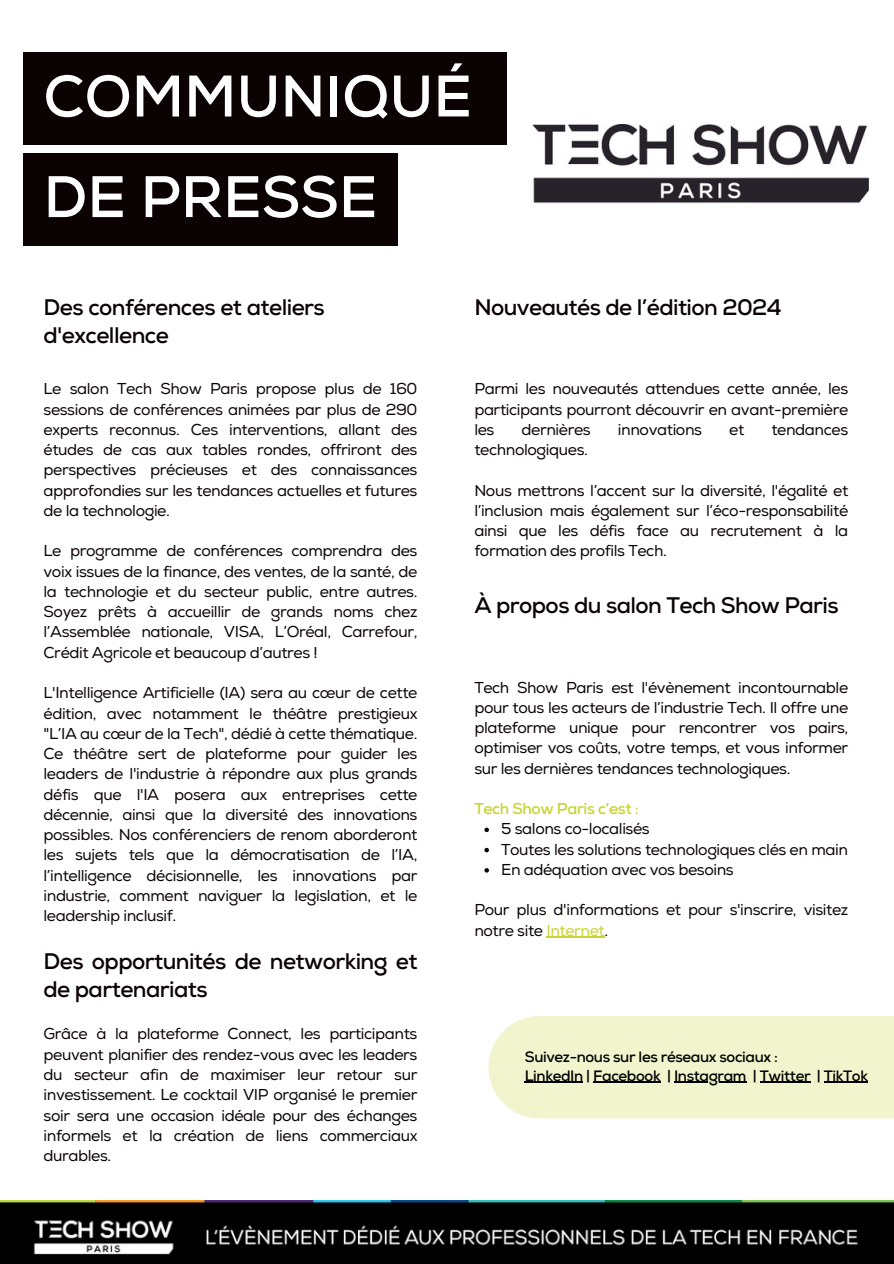
<style>
.page{position:relative;width:894px;height:1264px;background:#fff}
.page>*{position:absolute;margin:0;border:0;box-sizing:border-box;transform-origin:0 0}
.t1{font:700 58.35px "Nexa";color:#fff}
.t2{font:700 22.5px/28.2px "Nexa";letter-spacing:-.025em;color:#0b0204}
.t3{font:15.75px/20.2px "Nexa";letter-spacing:-.025em;color:#0b0204;text-align:justify}
.t4{font:700 15.75px "Nexa";letter-spacing:-.025em;color:#c8d433}
.t5{font:700 15px/18.8px "Nexa";letter-spacing:-.025em;color:#000}
.s1{color:#c8d433}
</style>
<div class="page">
<img style="left:0;top:1200px;width:893px;height:63px">
<img style="left:532px;top:124px;width:336px;height:79px">
<div style="left:23px;top:52px;width:483px;height:93px;background:#0b0204"></div>
<div style="left:23px;top:153px;width:374px;height:93px;background:#0b0204"></div>
<svg style="left:484px;top:827px;width:5px;height:5px"></svg>
<svg style="left:484px;top:847px;width:5px;height:5px"></svg>
<svg style="left:484px;top:868px;width:5px;height:4px"></svg>
<hr style="left:546px;top:936px;width:58px;height:1px;background:#c8d433">
<div style="left:488px;top:1016px;width:405px;height:102px;background:#f1f4cc"></div>
<hr style="left:524px;top:1081px;width:58px;height:1px;background:#000">
<hr style="left:593px;top:1081px;width:67px;height:1px;background:#000">
<hr style="left:673px;top:1081px;width:73px;height:1px;background:#000">
<hr style="left:759px;top:1081px;width:51px;height:1px;background:#000">
<hr style="left:823px;top:1081px;width:44px;height:1px;background:#000">
<p class="t1" style="left:43px;top:62px;width:430px">COMMUNIQUÉ</p>
<p class="t1" style="left:43px;top:162px;width:335px">DE PRESSE</p>
<h1 class="t2" style="left:43px;top:294px;width:283px">Des conférences et ateliers d'excellence</h1>
<p class="t3" style="left:43px;top:379px;width:375px">Le salon Tech Show Paris propose plus de 160 sessions de conférences animées par plus de 290 experts reconnus. Ces interventions, allant des études de cas aux tables rondes, offriront des perspectives précieuses et des connaissances approfondies sur les tendances actuelles et futures de la technologie.</p>
<h1 class="t3" style="left:43px;top:541px;width:375px">Le programme de conférences comprendra des voix issues de la finance, des ventes, de la santé, de la technologie et du secteur public, entre autres.<br>Soyez prêts à accueillir de grands noms chez l’Assemblée nationale, VISA, L’Oréal, Carrefour, Crédit Agricole et beaucoup d’autres !</h1>
<h2 class="t3" style="left:43px;top:683px;width:375px">L'Intelligence Artificielle (IA) sera au cœur de cette édition, avec notamment le théâtre prestigieux "L’IA au cœur de la Tech", dédié à cette thématique.<br>Ce théâtre sert de plateforme pour guider les leaders de l'industrie à répondre aux plus grands défis que l'IA posera aux entreprises cette décennie, ainsi que la diversité des innovations possibles. Nos conférenciers de renom aborderont les sujets tels que la démocratisation de l’IA, l’intelligence décisionnelle, les innovations par industrie, comment naviguer la legislation, et le leadership inclusif.</h2>
<h2 class="t2" style="left:43px;top:948px;width:375px">Des opportunités de networking et de partenariats</h2>
<p class="t3" style="left:43px;top:1024px;width:375px">Grâce à la plateforme Connect, les participants peuvent planifier des rendez-vous avec les leaders du secteur afin de maximiser leur retour sur investissement. Le cocktail VIP organisé le premier soir sera une occasion idéale pour des échanges informels et la création de liens commerciaux durables.</p>
<p class="t2" style="left:474px;top:294px;width:309px">Nouveautés de l’édition 2024</p>
<p class="t3" style="left:474px;top:379px;width:375px">Parmi les nouveautés attendues cette année, les participants pourront découvrir en avant-première les</p>
<p class="t3" style="left:521px;top:420px;width:71px">dernières</p>
<p class="t3" style="left:617px;top:420px;width:86px">innovations</p>
<p class="t3" style="left:729px;top:420px;width:17px">et</p>
<p class="t3" style="left:771px;top:420px;width:78px">tendances</p>
<p class="t3" style="left:474px;top:440px;width:115px">technologiques.</p>
<h2 class="t3" style="left:474px;top:480px;width:375px">Nous mettrons l’accent sur la diversité, l'égalité et l’inclusion mais également sur l’éco-responsabilité ainsi que les défis face au recrutement à la formation des profils Tech.</h2>
<p class="t2" style="left:474px;top:592px;width:366px">À propos du salon Tech Show Paris</p>
<h3 class="t3" style="left:474px;top:677px;width:375px">Tech Show Paris est l'évènement incontournable pour tous les acteurs de l’industrie Tech. Il offre une plateforme unique pour rencontrer vos pairs, optimiser vos coûts, votre temps, et vous informer sur les dernières tendances technologiques.</h3>
<p class="t4" style="left:474px;top:799px;width:166px">Tech Show Paris c’est :</p>
<p class="t3" style="left:501px;top:819px;width:150px">5 salons co-localisés</p>
<p class="t3" style="left:501px;top:839px;width:348px">Toutes les solutions technologiques clés en main</p>
<p class="t3" style="left:501px;top:859px;width:234px">En adéquation avec vos besoins</p>
<h3 class="t3" style="left:474px;top:900px;width:375px">Pour plus d'informations et pour s'inscrire, visitez notre site <span class="s1">Internet</span>.</h3>
<p class="t5" style="left:524px;top:1047px;width:344px">Suivez-nous sur les réseaux sociaux :<br>LinkedIn | Facebook | Instagram | Twitter | TikTok</p>
</div>
